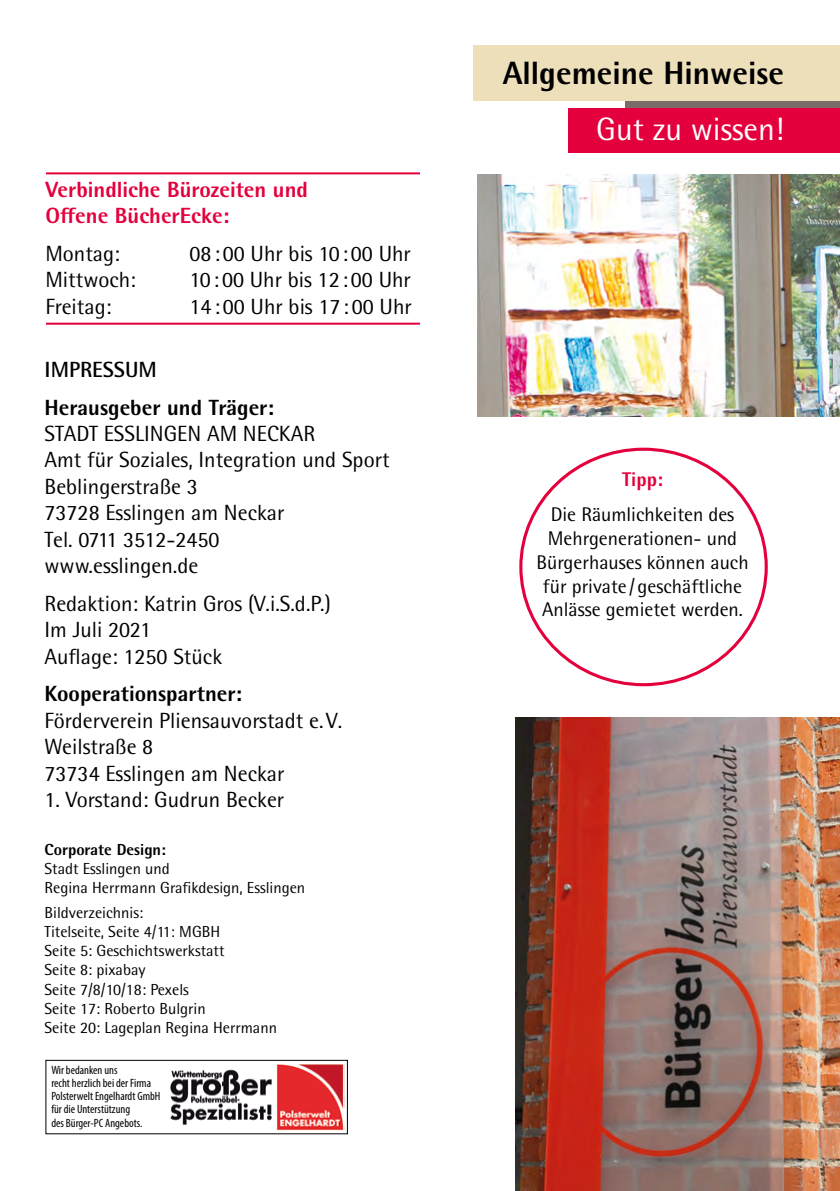
<style>
.page{position:relative;width:840px;height:1191px;background:#fff}
.page>*{position:absolute;margin:0;border:0;box-sizing:border-box;transform-origin:0 0}
.t1{font:800 32.4px "Rotis Semi Sans Std";color:#000}
.t2{font:32.4px "Rotis Semi Sans Std";color:#fff}
.body_1{font:22px/26.4px "Rotis Semi Sans Std";color:#000}
.body_1-2{font:800 22px/26.4px "Rotis Semi Sans Std";color:#e4003c}
.body_1-3{font:800 22px "Rotis Semi Sans Std";color:#000}
.body_1-4{font:700 22px "Rotis Semi Sans Std";color:#000}
.t3{font:19.8px/23.8px "Rotis Semi Sans Std";color:#000;text-align:center}
.t4{font:800 19.8px "Rotis Semi Sans Std";color:#e4003c}
.body_1-5{font:16px/19.2px "Rotis Semi Sans Std";color:#000}
.t5{font:condensed 12px/13.2px "Myriad Pro";color:#000}
.s1{font-weight:800}
</style>
<div class="page">
<div style="left:625px;top:101px;width:214px;height:7px;background:#776c67"></div>
<div style="left:473px;top:45px;width:366px;height:56px;background:#eddfb9"></div>
<div style="left:568px;top:108px;width:271px;height:44px;background:#e4003c"></div>
<img style="left:515px;top:717px;width:324px;height:474px">
<img style="left:276px;top:1064px;width:68px;height:67px">
<img style="left:170px;top:1069px;width:102px;height:56px">
<div style="left:45px;top:1059px;width:303px;height:75px;border:1px solid #000"></div>
<img style="left:477px;top:174px;width:362px;height:243px">
<hr style="left:46px;top:323px;width:374px;height:2px;background:#e4003c">
<hr style="left:46px;top:172px;width:374px;height:2px;background:#e4003c">
<p class="body_1-2" style="left:45px;top:176px;width:264px">Verbindliche Bürozeiten und<br>Offene BücherEcke:</p>
<p class="body_1" style="left:45px;top:240px;width:76px">Montag:</p>
<p class="body_1" style="left:189px;top:240px;width:223px">08:00 Uhr bis 10:00 Uhr</p>
<p class="body_1" style="left:45px;top:267px;width:92px">Mittwoch:</p>
<p class="body_1" style="left:189px;top:267px;width:223px">10:00 Uhr bis 12:00 Uhr</p>
<p class="body_1" style="left:45px;top:293px;width:67px">Freitag:</p>
<p class="body_1" style="left:189px;top:293px;width:224px">14:00 Uhr bis 17:00 Uhr</p>
<p class="body_1-4" style="left:45px;top:356px;width:114px">IMPRESSUM</p>
<p class="body_1-3" style="left:45px;top:393px;width:231px">Herausgeber und Träger:</p>
<p class="body_1" style="left:45px;top:420px;width:272px">STADT ESSLINGEN AM NECKAR</p>
<p class="body_1" style="left:45px;top:447px;width:346px">Amt für Soziales, Integration und Sport<br>Beblingerstraße 3</p>
<p class="body_1" style="left:45px;top:499px;width:241px">73728 Esslingen am Neckar</p>
<p class="body_1" style="left:45px;top:526px;width:176px">Tel. 0711 3512-2450</p>
<p class="body_1" style="left:45px;top:552px;width:155px">www.esslingen.de</p>
<p class="body_1" style="left:45px;top:590px;width:288px">Redaktion: Katrin Gros (V.i.S.d.P.)</p>
<p class="body_1" style="left:45px;top:616px;width:108px">Im Juli 2021</p>
<p class="body_1" style="left:45px;top:643px;width:179px">Auflage: 1250 Stück</p>
<p class="body_1-3" style="left:45px;top:680px;width:199px">Kooperationspartner:</p>
<p class="body_1" style="left:45px;top:707px;width:299px">Förderverein Pliensauvorstadt e.V.</p>
<p class="body_1" style="left:45px;top:733px;width:110px">Weilstraße 8</p>
<p class="body_1" style="left:45px;top:760px;width:241px">73734 Esslingen am Neckar</p>
<p class="body_1" style="left:45px;top:786px;width:241px">1. Vorstand: Gudrun Becker</p>
<p class="body_1-5" style="left:45px;top:839px;width:262px"><span class="s1">Corporate Design:<br></span>Stadt Esslingen und<br>Regina Herrmann Grafikdesign, Esslingen</p>
<p class="body_1-5" style="left:45px;top:903px;width:177px">Bildverzeichnis:<br>Titelseite, Seite 4/11: MGBH</p>
<p class="body_1-5" style="left:45px;top:941px;width:181px">Seite 5: Geschichtswerkstatt</p>
<p class="body_1-5" style="left:45px;top:960px;width:102px">Seite 8: pixabay</p>
<p class="body_1-5" style="left:45px;top:979px;width:146px">Seite 7/8/10/18: Pexels</p>
<p class="body_1-5" style="left:45px;top:999px;width:163px">Seite 17: Roberto Bulgrin</p>
<p class="body_1-5" style="left:45px;top:1018px;width:234px">Seite 20: Lageplan Regina Herrmann</p>
<p class="t5" style="left:51px;top:1063px;width:110px">Wir bedanken uns<br>recht herzlich bei der Firma<br>Polsterwelt Engelhardt GmbH für die Unterstützung<br>des Bürger-PC Angebots.</p>
<h1 class="t1" style="left:502px;top:52px;width:283px">Allgemeine Hinweise</h1>
<h1 class="t2" style="left:596px;top:110px;width:189px">Gut zu wissen!</h1>
<p class="t4" style="left:621px;top:467px;width:42px">Tipp:</p>
<p class="t3" style="left:536px;top:503px;width:214px">Die Räumlichkeiten des<br>Mehrgenerationen- und<br>Bürgerhauses können auch für private /geschäftliche<br>Anlässe gemietet werden.</p>
</div>
